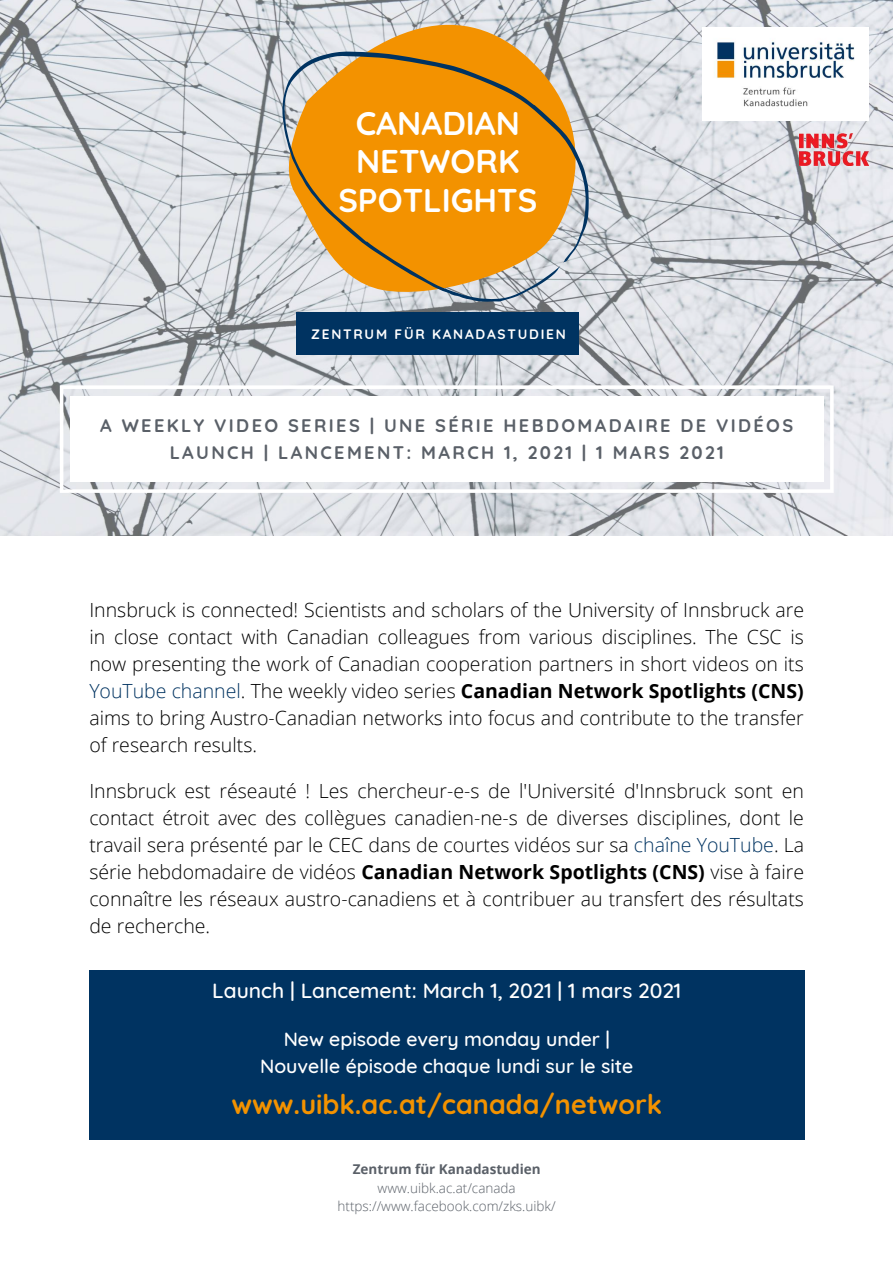
<style>
.page{position:relative;width:893px;height:1263px;background:#fff}
.page>*{position:absolute;margin:0;border:0;box-sizing:border-box;transform-origin:0 0}
.t1{font:700 32.85px/38.8px "Quicksand";color:#fff;text-align:center}
.t2{font:700 27px "Quicksand";color:#f39200}
.t3{font:500 21px "Quicksand";color:#fff}
.t4{font:300 19.5px/27px "Open Sans";color:#000;text-align:justify}
.t5{font:500 19.5px/27px "Quicksand";color:#fff;text-align:center}
.t6{font:700 18.15px/27.8px "Quicksand";letter-spacing:.13em;color:#5a6068;text-align:center}
.t7{font:700 13.65px "Quicksand";letter-spacing:.13em;color:#fff}
.t8{font:300 13.5px/18.6px "Open Sans";color:#5a6068;text-align:center}
.t9{font:700 13.5px "Open Sans";color:#5a6068}
.s1{color:#003361}
.s2{font-weight:700}
</style>
<div class="page">
<img style="left:0;top:0;width:893px;height:535px">
<svg style="left:276px;top:0;width:323px;height:299px"></svg>
<svg style="left:282px;top:52px;width:307px;height:250px;fill:#f39200"></svg>
<div style="left:296px;top:313px;width:283px;height:42px;background:#003361"></div>
<svg style="left:60px;top:385px;width:773px;height:108px"></svg>
<div style="left:89px;top:970px;width:715px;height:170px;background:#003361"></div>
<img style="left:702px;top:27px;width:166px;height:93px">
<img style="left:799px;top:133px;width:69px;height:33px">
<h1 class="t1" style="left:338px;top:103px;width:200px">CANADIAN<br>NETWORK<br>SPOTLIGHTS</h1>
<p class="t7" style="left:311px;top:325px;width:256px">ZENTRUM FÜR KANADASTUDIEN</p>
<p class="t6" style="left:100px;top:411px;width:694px">A WEEKLY VIDEO SERIES | UNE SÉRIE HEBDOMADAIRE DE VIDÉOS<br>LAUNCH | LANCEMENT: MARCH 1, 2021 | 1 MARS 2021</p>
<p class="t4" style="left:89px;top:596px;width:716px">Innsbruck is connected! Scientists and scholars of the University of Innsbruck are in close contact with Canadian colleagues from various disciplines. The CSC is now presenting the work of Canadian cooperation partners in short videos on its <span class="s1">YouTube channel</span>. The weekly video series <span class="s2">Canadian Network Spotlights (CNS) </span>aims to bring Austro-Canadian networks into focus and contribute to the transfer of research results.</p>
<p class="t4" style="left:89px;top:776px;width:716px">Innsbruck est réseauté ! Les chercheur-e-s de l'Université d'Innsbruck sont en contact étroit avec des collègues canadien-ne-s de diverses disciplines, dont le travail sera présenté par le CEC dans de courtes vidéos sur sa <span class="s1">chaîne YouTube</span>. La série hebdomadaire de vidéos <span class="s2">Canadian Network Spotlights (CNS)</span> vise à faire connaître les réseaux austro-canadiens et à contribuer au transfert des résultats de recherche.</p>
<p class="t3" style="left:212px;top:977px;width:470px">Launch | Lancement: March 1, 2021 | 1 mars 2021</p>
<p class="t5" style="left:260px;top:1025px;width:375px">New episode every monday under |<br>Nouvelle épisode chaque lundi sur le site</p>
<h2 class="t2" style="left:231px;top:1087px;width:432px">www.uibk.ac.at/canada/network</h2>
<p class="t9" style="left:353px;top:1159px;width:189px">Zentrum für Kanadastudien</p>
<p class="t8" style="left:338px;top:1178px;width:219px">www.uibk.ac.at/canada https://www.facebook.com/zks.uibk/</p>
</div>
